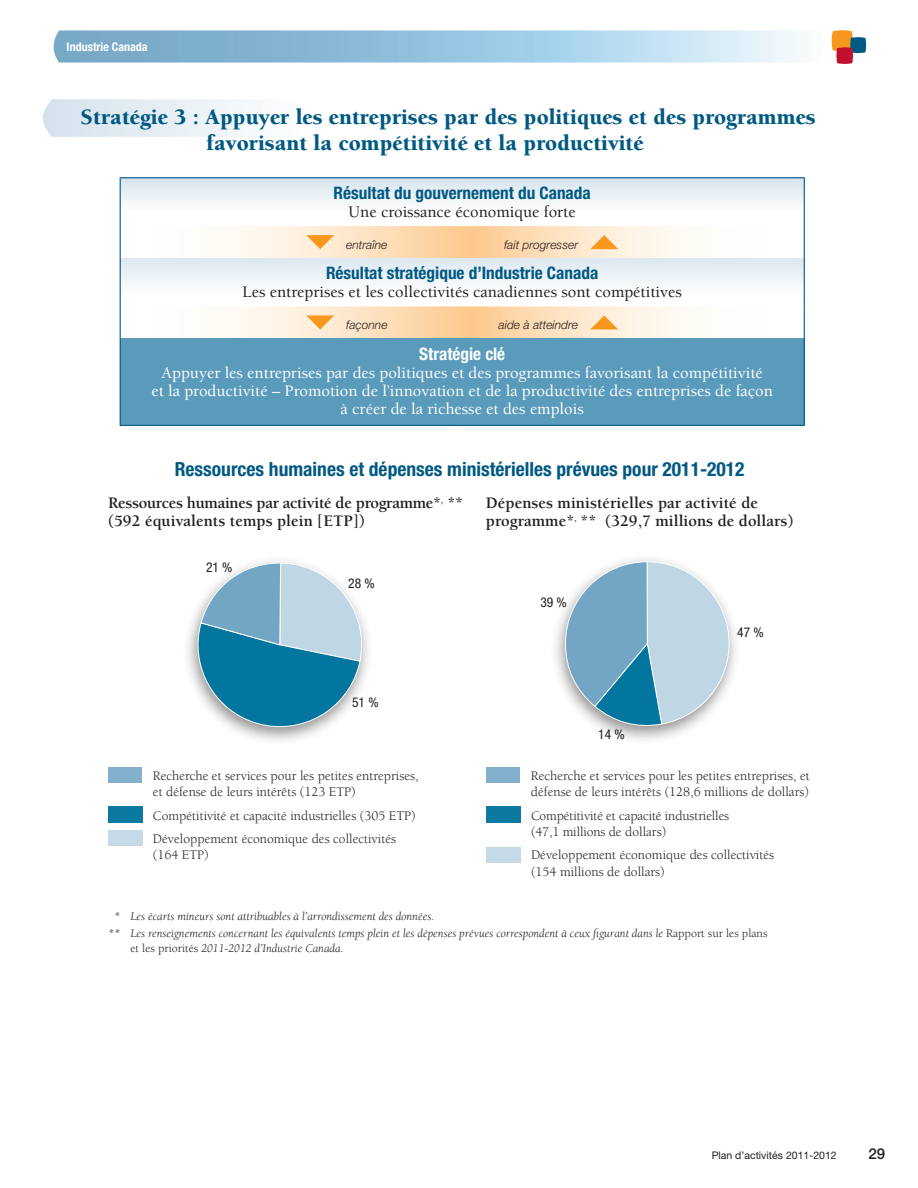
<style>
.page{position:relative;width:918px;height:1188px;background:#fff}
.page>*{position:absolute;margin:0;border:0;box-sizing:border-box;transform-origin:0 0}
.t1{font:900 22.5px/25.5px "Berkeley";color:#005983}
.t2{font:700 condensed 19.5px "Helvetica Neue LT Std";color:#005983}
.t3{font:700 condensed 17.25px "Helvetica Neue LT Std";color:#005983}
.t4{font:700 condensed 17.25px "Helvetica Neue LT Std";color:#fff}
.t5{font:500 16.5px/18px "Berkeley";color:#fff;text-align:center}
.t6{font:500 16.5px "Berkeley";color:#231f20}
.t7{font:700 16.5px/18px "Berkeley";letter-spacing:-.02em;color:#231f20}
.t8{font:700 16.5px/18px "Berkeley";color:#231f20}
.t9{font:500 15px "Helvetica Neue LT Std";color:#231f20}
.t10{font:13.5px/16.5px "Berkeley";color:#231f20}
.t11{font:condensed 13.5px "Helvetica Neue LT Std";color:#231f20}
.t12{font:italic 12px/16.5px "Berkeley";color:#231f20}
.t13{font:italic 300 12px "Helvetica Neue LT Std";color:#231f20}
.t14{font:700 condensed 12px "Helvetica Neue LT Std";color:#fff}
.t15{font:10.5px "Helvetica Neue LT Std";color:#231f20}
.s1{font-style:normal}
</style>
<div class="page">
<svg style="left:54px;top:30px;width:748px;height:33px;background:#a1c9e0"></svg>
<svg style="left:832px;top:30px;width:34px;height:34px"></svg>
<svg style="left:565px;top:561px;width:171px;height:167px"></svg>
<svg style="left:189px;top:562px;width:180px;height:175px"></svg>
<svg style="left:43px;top:99px;width:202px;height:38px"></svg>
<div style="left:486px;top:767px;width:34px;height:16px;background:#83b0cc"></div>
<div style="left:486px;top:807px;width:34px;height:16px;background:#0c79a1"></div>
<div style="left:486px;top:847px;width:34px;height:15px;background:#c5d9e7"></div>
<div style="left:108px;top:767px;width:34px;height:16px;background:#83b0cc"></div>
<div style="left:108px;top:807px;width:34px;height:16px;background:#0c79a1"></div>
<div style="left:108px;top:830px;width:34px;height:16px;background:#c5d9e7"></div>
<div style="left:120px;top:178px;width:684px;height:48px;background:linear-gradient(to bottom,#dae6ef,#fff)"></div>
<div style="left:120px;top:258px;width:684px;height:48px;background:linear-gradient(to bottom,#dde9f0,#fff)"></div>
<div style="left:120px;top:338px;width:684px;height:87px;background:#5a9bbc"></div>
<hr style="left:120px;top:177px;width:342px;height:1px;background:#005983">
<hr style="left:120px;top:178px;width:1px;height:48px;background:#005983">
<hr style="left:462px;top:177px;width:343px;height:1px;background:#005983">
<hr style="left:804px;top:178px;width:1px;height:48px;background:#005983">
<hr style="left:804px;top:226px;width:1px;height:32px;background:#005983">
<hr style="left:120px;top:258px;width:1px;height:48px;background:#005983">
<hr style="left:804px;top:258px;width:1px;height:48px;background:#005983">
<hr style="left:804px;top:306px;width:1px;height:32px;background:#005983">
<hr style="left:120px;top:338px;width:1px;height:87px;background:#005983">
<hr style="left:804px;top:338px;width:1px;height:87px;background:#005983">
<hr style="left:120px;top:425px;width:342px;height:1px;background:#005983">
<hr style="left:462px;top:425px;width:343px;height:1px;background:#005983">
<svg style="left:120px;top:226px;width:684px;height:32px"></svg>
<svg style="left:120px;top:306px;width:684px;height:32px"></svg>
<p class="t14" style="left:67px;top:39px;width:83px">Industrie Canada</p>
<h1 class="t1" style="left:207px;top:105px;width:611px;text-indent:-126px">Stratégie 3 : Appuyer les entreprises par des politiques et des programmes favorisant la compétitivité et la productivité</h1>
<p class="t3" style="left:334px;top:183px;width:259px">Résultat du gouvernement du Canada</p>
<p class="t6" style="left:349px;top:203px;width:229px">Une croissance économique forte</p>
<p class="t13" style="left:346px;top:238px;width:43px">entraîne</p>
<p class="t13" style="left:504px;top:238px;width:76px">fait progresser</p>
<p class="t3" style="left:326px;top:263px;width:274px">Résultat stratégique d’Industrie Canada</p>
<p class="t6" style="left:243px;top:284px;width:441px">Les entreprises et les collectivités canadiennes sont compétitives</p>
<p class="t13" style="left:346px;top:318px;width:43px">façonne</p>
<p class="t13" style="left:499px;top:318px;width:81px">aide à atteindre</p>
<p class="t4" style="left:419px;top:344px;width:87px">Stratégie clé</p>
<p class="t5" style="left:151px;top:365px;width:623px">Appuyer les entreprises par des politiques et des programmes favorisant la compétitivité<br>et la productivité – Promotion de l’innovation et de la productivité des entreprises de façon à créer de la richesse et des emplois</p>
<h2 class="t2" style="left:175px;top:457px;width:571px">Ressources humaines et dépenses ministérielles prévues pour 2011-2012</h2>
<p class="t7" style="left:108px;top:494px;width:357px">Ressources humaines par activité de programme*<sup>,</sup> ** (592 équivalents temps plein [ETP])</p>
<p class="t8" style="left:486px;top:494px;width:309px">Dépenses ministérielles par activité de programme*<sup>,</sup> ** (329,7 millions de dollars)</p>
<p class="t11" style="left:206px;top:559px;width:28px">21 %</p>
<p class="t11" style="left:348px;top:575px;width:28px">28 %</p>
<p class="t11" style="left:352px;top:694px;width:28px">51 %</p>
<p class="t10" style="left:153px;top:768px;width:267px">Recherche et services pour les petites entreprises, et défense de leurs intérêts (123 ETP)</p>
<p class="t10" style="left:153px;top:804px;width:264px;line-height:23.2px">Compétitivité et capacité industrielles (305 ETP)<br>Développement économique des collectivités</p>
<p class="t10" style="left:153px;top:847px;width:57px">(164 ETP)</p>
<p class="t11" style="left:540px;top:594px;width:28px">39 %</p>
<p class="t11" style="left:598px;top:727px;width:28px">14 %</p>
<p class="t11" style="left:737px;top:624px;width:28px">47 %</p>
<p class="t10" style="left:531px;top:768px;width:280px">Recherche et services pour les petites entreprises, et défense de leurs intérêts (128,6 millions de dollars)</p>
<p class="t10" style="left:531px;top:807px;width:200px">Compétitivité et capacité industrielles (47,1 millions de dollars)</p>
<p class="t10" style="left:531px;top:847px;width:245px">Développement économique des collectivités (154 millions de dollars)</p>
<p class="t12" style="left:108px;top:908px;width:661px;text-indent:6px">* Les écarts mineurs sont attribuables à l’arrondissement des données.<br>** Les renseignements concernant les équivalents temps plein et les dépenses prévues correspondent à ceux figurant dans le <span class="s1">Rapport sur les plans</span></p>
<p class="t12" style="left:131px;top:940px;width:215px"><span class="s1">et les priorités</span> 2011-2012 d’Industrie Canada.</p>
<p class="t15" style="left:712px;top:1150px;width:127px">Plan d’activités 2011-2012</p>
<p class="t9" style="left:869px;top:1145px;width:18px">29</p>
</div>
